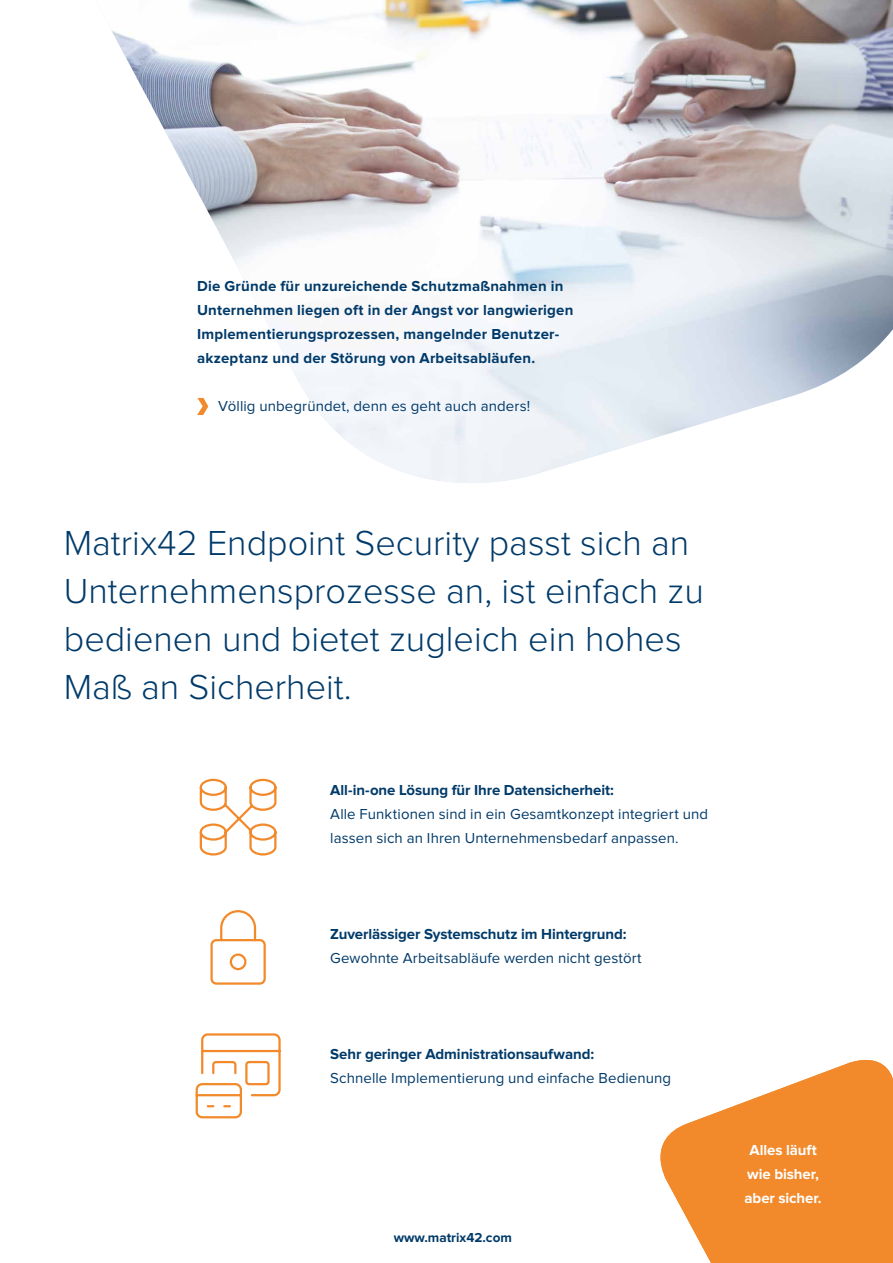
<style>
.page{position:relative;width:893px;height:1263px;background:#fff}
.page>*{position:absolute;margin:0;border:0;box-sizing:border-box;transform-origin:0 0}
.t1{font:300 36px/48px "Proxima Nova";color:#003a69}
.t2{font:15px/24px "Proxima Nova";letter-spacing:.005em;color:#003a69}
.t3{font:700 15px/24px "Proxima Nova";letter-spacing:.015em;color:#003a69}
.t4{font:700 15px "Proxima Nova";letter-spacing:-.005em;color:#003a69}
.t5{font:700 15px/24px "Proxima Nova";letter-spacing:-.005em;color:#fff;text-align:center}
.t6{font:700 13.5px "Proxima Nova";color:#003a69}
</style>
<div class="page">
<img style="left:110px;top:0;width:783px;height:483px">
<svg style="left:660px;top:1059px;width:233px;height:204px;fill:#f28a2b"></svg>
<svg style="left:197px;top:398px;width:11px;height:17px"></svg>
<svg style="left:199px;top:778px;width:78px;height:78px"></svg>
<svg style="left:195px;top:1033px;width:86px;height:86px"></svg>
<svg style="left:210px;top:910px;width:56px;height:75px"></svg>
<p class="t3" style="left:197px;top:275px;width:378px">Die Gründe für unzureichende Schutzmaßnahmen in Unternehmen liegen oft in der Angst vor langwierigen Implementierungsprozessen, mangelnder Benutzer&shy;akzeptanz und der Störung von Arbeitsabläufen.</p>
<p class="t2" style="left:218px;top:395px;width:313px">Völlig unbegründet, denn es geht auch anders!</p>
<h1 class="t1" style="left:64px;top:521px;width:641px">Matrix42 Endpoint Security passt sich an Unternehmensprozesse an, ist einfach zu bedienen und bietet zugleich ein hohes Maß an Sicherheit.</h1>
<p class="t4" style="left:330px;top:783px;width:285px">All-in-one Lösung für Ihre Datensicherheit:</p>
<p class="t2" style="left:330px;top:803px;width:379px">Alle Funktionen sind in ein Gesamtkonzept integriert und lassen sich an Ihren Unternehmensbedarf anpassen.</p>
<p class="t4" style="left:330px;top:927px;width:298px">Zuverlässiger Systemschutz im Hintergrund:</p>
<p class="t2" style="left:330px;top:947px;width:313px">Gewohnte Arbeitsabläufe werden nicht gestört</p>
<p class="t4" style="left:330px;top:1047px;width:265px">Sehr geringer Administrationsaufwand:</p>
<p class="t2" style="left:330px;top:1067px;width:342px">Schnelle Implementierung und einfache Bedienung</p>
<p class="t6" style="left:394px;top:1231px;width:120px">www.matrix42.com</p>
<p class="t5" style="left:744px;top:1139px;width:79px">Alles läuft wie bisher, aber sicher.</p>
</div>
